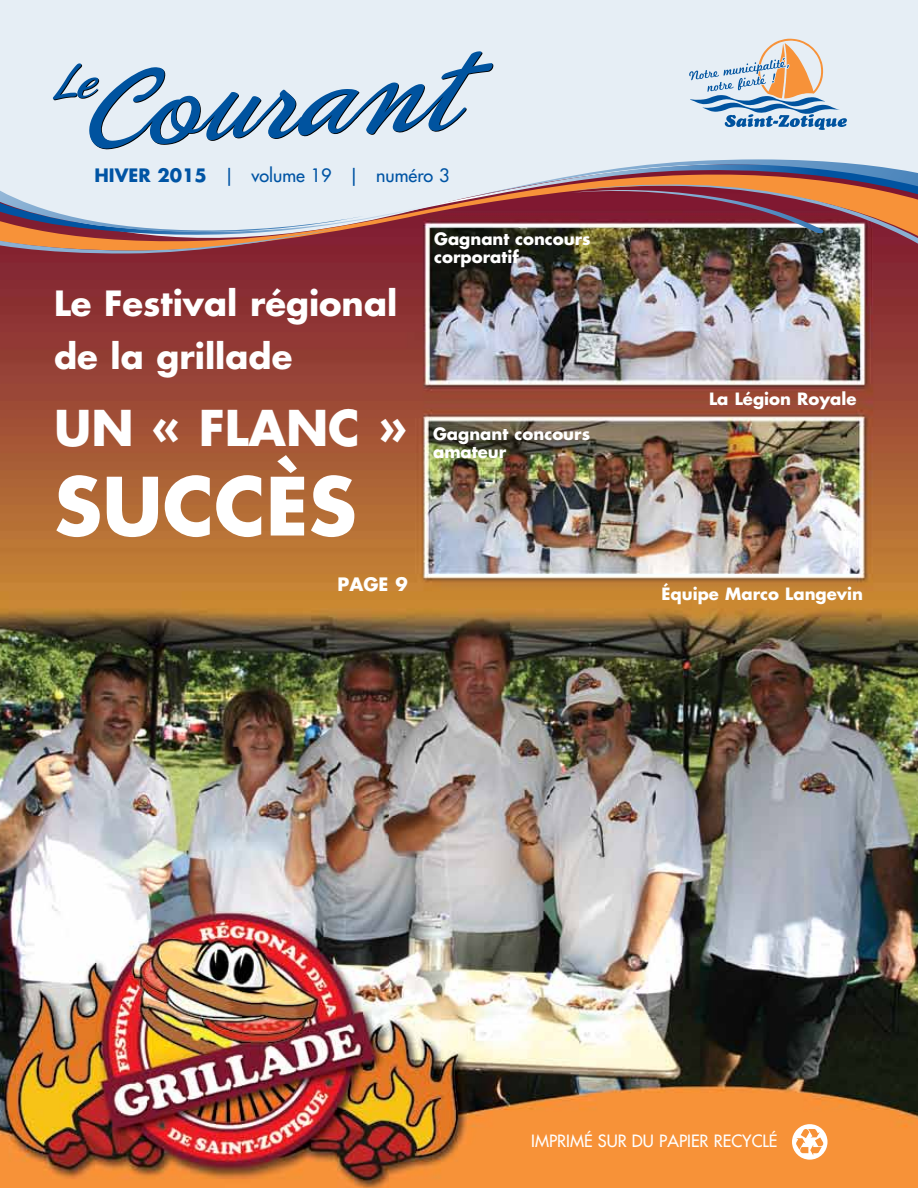
<style>
.page{position:relative;width:918px;height:1188px;background:#fff}
.page>*{position:absolute;margin:0;border:0;box-sizing:border-box;transform-origin:0 0}
.t1{font:700 78px "Futura";color:#fff}
.t2{font:700 48px "Futura";color:#fff}
.t3{font:700 33.9px/52.5px "Futura";color:#fff}
.t4{font:18px "Futura";color:#0054a4}
.t5{font:700 18px "Futura";color:#fff}
.t6{font:700 16.5px/18px "Futura";color:#fff}
.t7{font:16.5px "Futura";color:#fff}
.s1{font-weight:700}
</style>
<div class="page">
<img style="left:0;top:264px;width:918px;height:924px">
<div style="left:0;top:0;width:918px;height:39px;background:#e6eef5"></div>
<svg style="left:0;top:39px;width:918px;height:225px;background:#b9b2ba"></svg>
<svg style="left:792px;top:1124px;width:36px;height:36px"></svg>
<p class="t4" style="left:94px;top:164px;width:357px"><span class="s1">Hiver 2015</span> | VOLUME 19 | NUMÉRO 3</p>
<h3 class="t3" style="left:54px;top:277px;width:345px">Le Festival régional de la grillade</h3>
<h2 class="t2" style="left:54px;top:396px;width:355px">Un « flanc »</h2>
<h1 class="t1" style="left:54px;top:454px;width:304px">succès</h1>
<p class="t5" style="left:338px;top:572px;width:72px">page 9</p>
<p class="t6" style="left:434px;top:230px;width:158px">Gagnant concours corporatif</p>
<p class="t6" style="left:433px;top:424px;width:159px">Gagnant concours amateur</p>
<p class="t6" style="left:709px;top:390px;width:149px">La Légion Royale</p>
<p class="t6" style="left:662px;top:584px;width:203px">Équipe Marco Langevin</p>
<p class="t7" style="left:531px;top:1131px;width:248px">IMPRIMÉ SUR DU PAPIER RECYCLÉ</p>
</div>
